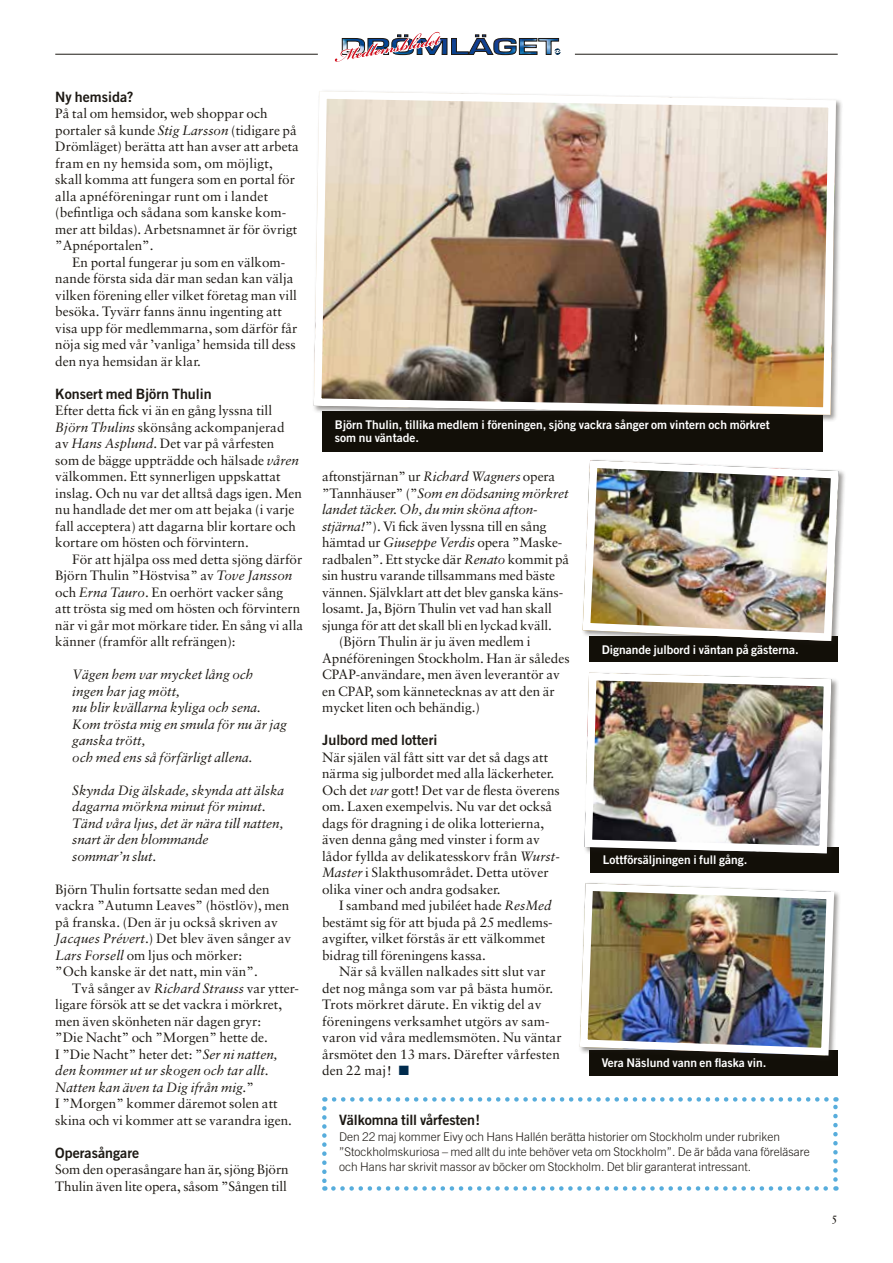
<style>
.page{position:relative;width:893px;height:1263px;background:#fff}
.page>*{position:absolute;margin:0;border:0;box-sizing:border-box;transform-origin:0 0}
.t1{font:14.25px "Trade Gothic Bold Two";color:#1d1914}
.t2{font:13.5px/16.5px "Sabon";color:#1d1914}
.t3{font:italic 13.5px/16.5px "Sabon";color:#1d1914}
.t4{font:300 12px/15px "Trade Gothic";color:#1d1914}
.t5{font:12px/13.5px "Trade Gothic Bold Two";color:#fff}
.t6{font:12px "Sabon Roman SC";color:#1d1914}
.s1{font-style:italic}
.s2{font-style:normal}
.s3{color:#002b4d}
</style>
<div class="page">
<hr style="left:55px;top:54px;width:263px;height:1px;background:#1d1914">
<hr style="left:575px;top:54px;width:263px;height:1px;background:#1d1914">
<img style="left:335px;top:31px;width:226px;height:31px">
<svg style="left:322px;top:1108px;width:5px;height:83px"></svg>
<svg style="left:333px;top:1186px;width:503px;height:5px"></svg>
<svg style="left:833px;top:1097px;width:5px;height:82px"></svg>
<svg style="left:324px;top:1097px;width:502px;height:5px"></svg>
<div style="left:322px;top:411px;width:500px;height:41px;background:#120f08"></div>
<div style="left:589px;top:1050px;width:249px;height:26px;background:#120f08"></div>
<div style="left:589px;top:636px;width:249px;height:26px;background:#120f08"></div>
<div style="left:590px;top:847px;width:249px;height:25px;background:#120f08"></div>
<img style="left:313px;top:91px;width:527px;height:328px">
<div style="left:583px;top:671px;width:256px;height:190px;background:#1d1914;opacity:.45"></div>
<img style="left:583px;top:671px;width:252px;height:186px">
<div style="left:578px;top:881px;width:264px;height:182px;background:#1d1914;opacity:.45"></div>
<img style="left:578px;top:881px;width:260px;height:178px">
<div style="left:581px;top:458px;width:265px;height:191px;background:#1d1914;opacity:.45"></div>
<img style="left:581px;top:458px;width:261px;height:187px">
<p class="t1" style="left:55px;top:88px;width:80px">Ny hemsida?</p>
<p class="t2" style="left:55px;top:105px;width:245px">På tal om hemsidor, web shoppar och portaler så kunde <span class="s1">Stig Larsson</span> (tidigare på Drömläget) berätta att han avser att arbeta fram en ny hemsida som, om möjligt, skall komma att fungera som en portal för alla apnéföreningar runt om i landet (befintliga och sådana som kanske kom&shy;mer att bildas). Arbetsnamnet är för övrigt ”Apnéportalen”.</p>
<p class="t2" style="left:55px;top:253px;width:244px;text-indent:17px">En portal fungerar ju som en välkom&shy;nande första sida där man sedan kan välja vilken förening eller vilket företag man vill besöka. Tyvärr fanns ännu ingenting att visa upp för medlemmarna, som därför får nöja sig med vår ’vanliga’ hemsida till dess den nya hemsidan är klar.</p>
<p class="t1" style="left:55px;top:385px;width:158px">Konsert med Björn Thulin</p>
<p class="t2" style="left:55px;top:402px;width:248px">Efter detta fick vi än en gång lyssna till <span class="s1">Björn Thulins</span> skönsång ackompanjerad<br>av <span class="s1">Hans Asplund</span>. Det var på vårfesten<br>som de bägge uppträdde och hälsade <span class="s1">våren </span>välkommen. Ett synnerligen uppskattat inslag. Och nu var det alltså dags igen. Men nu handlade det mer om att bejaka (i varje fall acceptera) att dagarna blir kortare och kortare om hösten och förvintern.</p>
<p class="t2" style="left:55px;top:550px;width:249px;text-indent:17px">För att hjälpa oss med detta sjöng därför Björn Thulin ”Höstvisa” av <span class="s1">Tove Jansson </span>och <span class="s1">Erna Tauro</span>. En oerhört vacker sång<br>att trösta sig med om hösten och förvintern när vi går mot mörkare tider. En sång vi alla känner (framför allt refrängen):</p>
<p class="t3" style="left:72px;top:666px;width:216px">Vägen hem var mycket lång och ingen har jag mött,<br>nu blir kvällarna kyliga och sena.<br>Kom trösta mig en smula för nu är jag ganska trött,<br>och med ens så förfärligt allena.</p>
<p class="t3" style="left:72px;top:782px;width:213px">Skynda Dig älskade, skynda att älska dagarna mörkna minut för minut.<br>Tänd våra ljus, det är nära till natten, snart är den blommande<br>sommar’n slut.</p>
<p class="t2" style="left:55px;top:880px;width:237px">Björn Thulin fortsatte sedan med den vackra ”Autumn Leaves” (höstlöv), men på franska. (Den är ju också skriven av <span class="s1">Jacques Prévert</span>.) Det blev även sånger av <span class="s1">Lars Forsell</span> om ljus och mörker:<br>”Och kanske är det natt, min vän”.</p>
<p class="t2" style="left:55px;top:979px;width:245px;text-indent:17px">Två sånger av <span class="s1">Richard Strauss</span> var ytter&shy;ligare försök att se det vackra i mörkret, men även skönheten när dagen gryr:<br>”Die Nacht” och ”Morgen” hette de.<br>I ”Die Nacht” heter det: ”<span class="s1">Ser ni natten, den kommer ut ur skogen och tar allt.<br>Natten kan även ta Dig ifrån mig.</span>”<br>I ”Morgen” kommer däremot solen att skina och vi kommer att se varandra igen.</p>
<p class="t1" style="left:55px;top:1144px;width:85px">Operasångare</p>
<p class="t2" style="left:55px;top:1161px;width:235px">Som den operasångare han är, sjöng Björn<br>Thulin även lite opera, såsom ”Sången till</p>
<p class="t5" style="left:335px;top:418px;width:436px">Björn Thulin, tillika medlem i föreningen, sjöng vackra sånger om vintern och mörkret som nu väntade.</p>
<p class="t2" style="left:322px;top:468px;width:235px">aftonstjärnan” ur <span class="s1">Richard Wagners</span> opera</p>
<p class="t3" style="left:322px;top:485px;width:248px"><span class="s2">”Tannhäuser” (”</span>Som en dödsaning mörkret</p>
<p class="t3" style="left:322px;top:501px;width:217px">landet täcker. Oh, du min sköna afton-</p>
<p class="t2" style="left:322px;top:517px;width:226px"><span class="s1">stjärna!</span>”). Vi fick även lyssna till en sång</p>
<p class="t2" style="left:322px;top:534px;width:242px">hämtad ur <span class="s1">Giuseppe Verdis</span> opera ”Maske-</p>
<p class="t2" style="left:322px;top:550px;width:249px">radbalen”. Ett stycke där <span class="s1">Renato</span> kommit på</p>
<p class="t2" style="left:322px;top:567px;width:234px">sin hustru varande tillsammans med bäste</p>
<p class="t2" style="left:322px;top:583px;width:243px">vännen. Självklart att det blev ganska käns-</p>
<p class="t2" style="left:322px;top:600px;width:231px">losamt. Ja, Björn Thulin vet vad han skall</p>
<p class="t2" style="left:322px;top:616px;width:231px">sjunga för att det skall bli en lyckad kväll.</p>
<p class="t2" style="left:339px;top:633px;width:193px">(Björn Thulin är ju även medlem i</p>
<p class="t2" style="left:322px;top:649px;width:249px">Apnéföreningen Stockholm. Han är således</p>
<p class="t2" style="left:322px;top:666px;width:239px">CPAP-användare, men även leverantör av</p>
<p class="t2" style="left:322px;top:682px;width:234px">en CPAP, som kännetecknas av att den är</p>
<p class="t2" style="left:322px;top:699px;width:159px">mycket liten och behändig.)</p>
<p class="t1" style="left:322px;top:731px;width:117px">Julbord med lotteri</p>
<p class="t2" style="left:322px;top:749px;width:239px">När själen väl fått sitt var det så dags att närma sig julbordet med alla läckerheter.<br>Och det <span class="s1">var</span> gott! Det var de flesta överens om. Laxen exempelvis. Nu var det också dags för dragning i de olika lotterierna, även denna gång med vinster i form av lådor fyllda av delikatesskorv från <span class="s1">Wurst-Master</span> i Slakthusområdet. Detta utöver olika viner och andra godsaker.</p>
<p class="t2" style="left:322px;top:897px;width:232px;text-indent:17px">I samband med jubiléet hade <span class="s1">ResMed </span>bestämt sig för att bjuda på 25 medlems&shy;avgifter, vilket förstås är ett välkommet bidrag till föreningens kassa.</p>
<p class="t2" style="left:322px;top:963px;width:241px;text-indent:17px">När så kvällen nalkades sitt slut var det nog många som var på bästa humör.<br>Trots mörkret därute. En viktig del av föreningens verksamhet utgörs av sam&shy;varon vid våra medlemsmöten. Nu väntar årsmötet den 13 mars. Därefter vårfesten den 22 maj! <span class="s3">■</span></p>
<p class="t5" style="left:602px;top:642px;width:199px">Dignande julbord i väntan på gästerna.</p>
<p class="t5" style="left:603px;top:853px;width:146px">Lottförsäljningen i full gång.</p>
<p class="t5" style="left:602px;top:1056px;width:166px">Vera Näslund vann en flaska vin.</p>
<p class="t1" style="left:339px;top:1111px;width:143px">Välkomna till vårfesten!</p>
<p class="t4" style="left:339px;top:1129px;width:472px">Den 22 maj kommer Eivy och Hans Hallén berätta historier om Stockholm under rubriken ”Stockholmskuriosa – med allt du inte behöver veta om Stockholm”. De är båda vana föreläsare och Hans har skrivit massor av böcker om Stockholm. Det blir garanterat intressant.</p>
<p class="t6" style="left:831px;top:1210px;width:8px">5</p>
</div>
